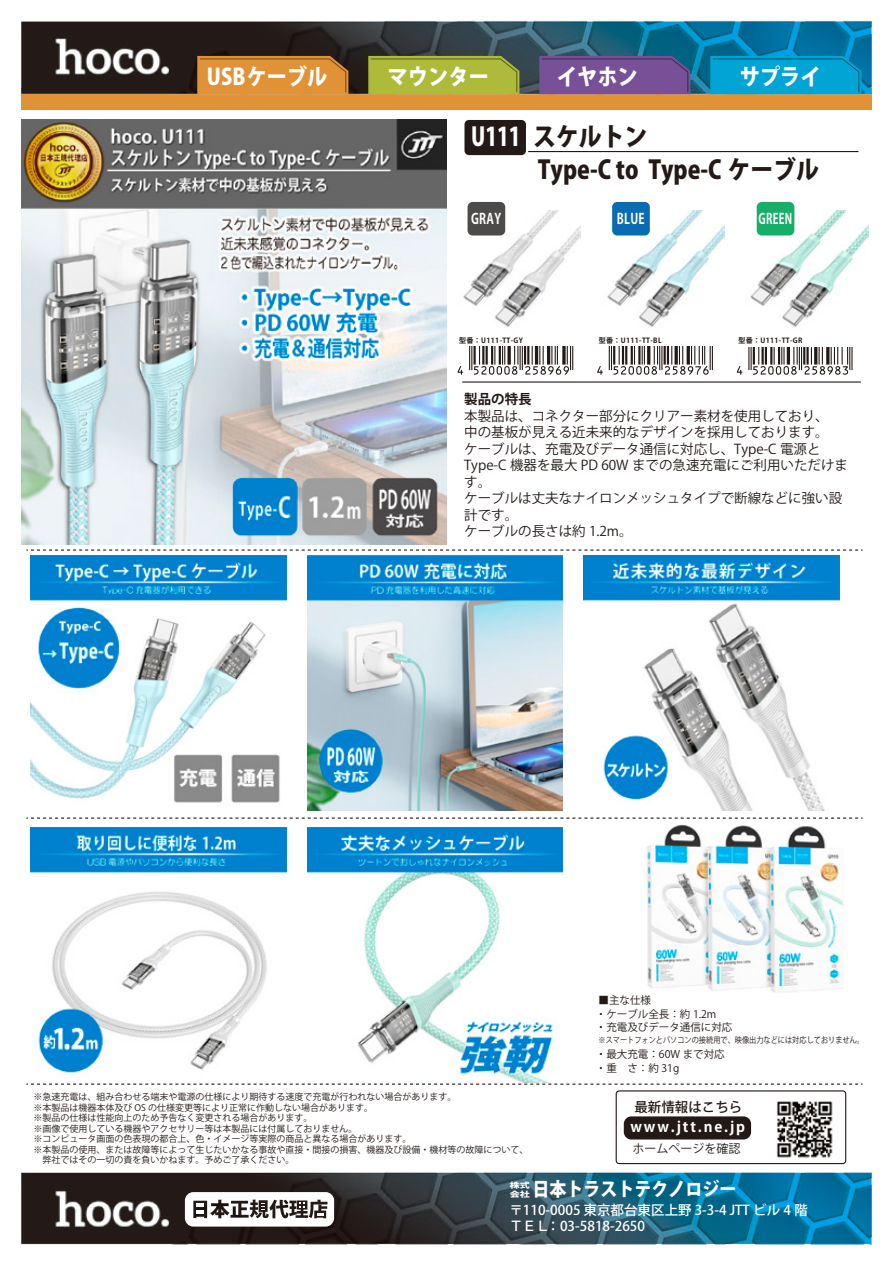
<style>
.page{position:relative;width:893px;height:1263px;background:#fff}
.page>*{position:absolute;margin:0;border:0;box-sizing:border-box;transform-origin:0 0}
.t1{font:800 25.5px/33px "Koz Go Pro";color:#231917;scale:.9 1}
.t2{font:800 25.5px "Koz Go Pro";color:#fff;scale:.8 1}
.t3{font:800 22.5px "Koz Go Pr 6 N";color:#fff;scale:.9 1}
.t4{font:800 18.9px "Koz Go Pr 6 N";color:#fff;scale:.9 1}
.t5{font:700 14.55px "Koz Go Pr 6 N";letter-spacing:.13em;color:#fff}
.t6{font:700 14.55px "Koz Go Pr 6 N";letter-spacing:.03em;color:#fff;scale:.78 1}
.t7{font:700 14.55px "Koz Go Pr 6 N";letter-spacing:.03em;color:#fff;scale:.72 1}
.t8{font:13.5px/16.5px "Koz Go Pr 6 N";color:#231916}
.t9{font:500 13.5px/16.5px "Koz Go Pr 6 N";color:#fff}
.t10{font:500 13.5px "Koz Go Pr 6 N";color:#231916}
.t11{font:700 13.5px "Koz Go Pr 6 N";color:#231916}
.t12{font:12px "Koz Go Pr 6 N";color:#231916}
.t13{font:10.5px/13.5px "Koz Go Pr 6 N";color:#231916}
.t14{font:9px/10.5px "Koz Go Pr 6 N";color:#231916}
.t15{font:8.25px "Koz Go Pr 6 N";color:#231916;scale:.87 1}
.t16{font:800 7.5px/8.9px "Koz Go Pr 6 N";color:#fff;scale:1.33 1}
.t17{font:700 7.05px "Koz Go Pr 6 N";letter-spacing:.05em;color:#231916}
</style>
<div class="page">
<svg style="left:26px;top:817px;width:836px;height:2px"></svg>
<svg style="left:26px;top:549px;width:836px;height:2px"></svg>
<img style="left:31px;top:827px;width:255px;height:205px">
<img style="left:307px;top:827px;width:256px;height:205px">
<img style="left:629px;top:810px;width:231px;height:183px">
<img style="left:21px;top:426px;width:425px;height:118px">
<img style="left:307px;top:555px;width:256px;height:255px">
<img style="left:584px;top:555px;width:255px;height:255px">
<img style="left:31px;top:555px;width:255px;height:248px">
<img style="left:21px;top:20px;width:851px;height:406px">
<img style="left:21px;top:1032px;width:851px;height:213px">
<svg style="left:185px;top:1192px;width:149px;height:34px"></svg>
<svg style="left:197px;top:56px;width:151px;height:38px;background:#d88c34"></svg>
<svg style="left:368px;top:56px;width:151px;height:38px;background:#a8b438"></svg>
<svg style="left:539px;top:56px;width:151px;height:38px;background:#734f95"></svg>
<svg style="left:710px;top:56px;width:151px;height:38px;background:#00a0d0"></svg>
<h2 class="t3" style="left:207px;top:65px;width:135px">USBケーブル</h2>
<h2 class="t3" style="left:388px;top:65px;width:114px">マウンター</h2>
<h2 class="t3" style="left:557px;top:65px;width:91px">イヤホン</h2>
<h2 class="t3" style="left:740px;top:65px;width:92px">サプライ</h2>
<h1 class="t2" style="left:471px;top:120px;width:64px">U111</h1>
<h3 class="t6" style="left:471px;top:211px;width:40px">GRAY</h3>
<h1 class="t1" style="left:533px;top:121px;width:319px">スケルトン<br>Type-C to Type-C ケーブル</h1>
<h3 class="t6" style="left:617px;top:211px;width:37px">BLUE</h3>
<h3 class="t7" style="left:758px;top:211px;width:48px">GREEN</h3>
<p class="t17" style="left:459px;top:336px;width:65px">型番：U111-TT-GY</p>
<p class="t17" style="left:599px;top:336px;width:64px">型番：U111-TT-BL</p>
<p class="t17" style="left:738px;top:336px;width:66px">型番：U111-TT-GR</p>
<h3 class="t11" style="left:464px;top:392px;width:69px">製品の特長</h3>
<h3 class="t8" style="left:464px;top:408px;width:385px">本製品は、コネクター部分にクリアー素材を使用しており、<br>中の基板が見える近未来的なデザインを採用しております。<br>ケーブルは、充電及びデータ通信に対応し、Type-C 電源と<br>Type-C 機器を最大 PD 60W までの急速充電にご利用いただけます。<br>ケーブルは丈夫なナイロンメッシュタイプで断線などに強い設計です。<br>ケーブルの長さは約 1.2m。</h3>
<p class="t14" style="left:34px;top:1092px;width:501px">※急速充電は、組み合わせる端末や電源の仕様により期待する速度で充電が行われない場合があります。<br>※本製品は機器本体及び OS の仕様変更等により正常に作動しない場合があります。<br>※製品の仕様は性能向上のため予告なく変更される場合があります。<br>※画像で使用している機器やアクセサリー等は本製品には付属しておりません。<br>※コンピュータ画面の色表現の都合上、色・イメージ等実際の商品と異なる場合があります。<br>※本製品の使用、または故障等によって生じたいかなる事故や直接・間接の損害、機器及び設備・機材等の故障について、　　弊社ではその一切の責を負いかねます。予めご了承ください。</p>
<p class="t13" style="left:596px;top:994px;width:138px">■主な仕様<br>・ケーブル全長：約 1.2m<br>・充電及びデータ通信に対応</p>
<p class="t15" style="left:598px;top:1035px;width:307px">※スマートフォンとパソコンの接続用で、映像出力などには対応しておりません。</p>
<p class="t13" style="left:596px;top:1048px;width:130px">・最大充電：60W まで対応・重　さ：約 31g</p>
<h3 class="t10" style="left:634px;top:1099px;width:109px">最新情報はこちら</h3>
<h3 class="t12" style="left:632px;top:1142px;width:109px">ホームページを確認</h3>
<h3 class="t5" style="left:630px;top:1118px;width:116px">www.jtt.ne.jp</h3>
<p class="t16" style="left:510px;top:1181px;width:17px">株式会社</p>
<h3 class="t4" style="left:533px;top:1179px;width:228px">日本トラストテクノロジー</h3>
<h3 class="t9" style="left:509px;top:1202px;width:300px">〒110-0005 東京都台東区上野 3-3-4 JTT ビル 4 階<br>ＴＥＬ：03-5818-2650</h3>
</div>
